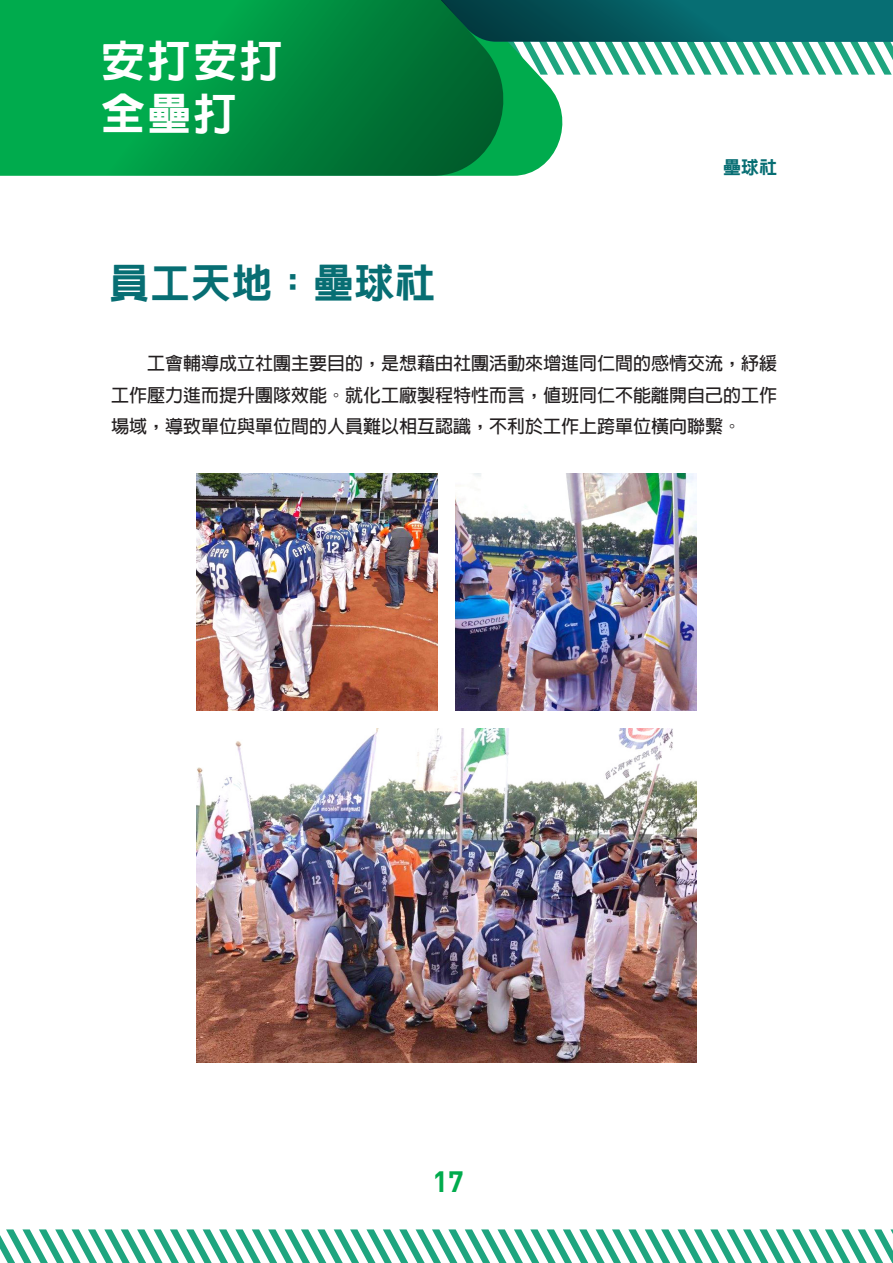
<style>
.page{position:relative;width:893px;height:1263px;background:#fff}
.page>*{position:absolute;margin:0;border:0;box-sizing:border-box;transform-origin:0 0}
.t1{font:800 43.8px/52.7px "AR Hei B5";letter-spacing:.05em;color:#fff}
.t2{font:800 40.35px "AR Hei B5";letter-spacing:.015em;color:#076e73}
.t3{font:28.8px "DIN Bold";color:#00ab4d}
.t4{font:700 18px/31.5px "AR Hei B5";color:#231f20;text-align:justify}
.t5{font:800 18px "AR Hei B5";color:#076e73}
</style>
<div class="page">
<svg style="left:0;top:1229px;width:893px;height:34px"></svg>
<svg style="left:503px;top:75px;width:60px;height:101px;fill:#00ab4d"></svg>
<svg style="left:503px;top:0;width:390px;height:75px"></svg>
<svg style="left:0;top:0;width:503px;height:176px;background:#008f41"></svg>
<img style="left:197px;top:729px;width:499px;height:333px">
<img style="left:197px;top:473px;width:241px;height:238px">
<img style="left:455px;top:473px;width:241px;height:238px">
<h1 class="t1" style="left:101px;top:35px;width:183px">安打安打全壘打</h1>
<h2 class="t2" style="left:109px;top:262px;width:328px">員工天地：壘球社</h2>
<p class="t5" style="left:723px;top:158px;width:56px">壘球社</p>
<p class="t4" style="left:111px;top:348px;width:667px;text-indent:36px">工會輔導成立社團主要目的，是想藉由社團活動來增進同仁間的感情交流，紓緩工作壓力進而提升團隊效能。就化工廠製程特性而言，值班同仁不能離開自己的工作場域，導致單位與單位間的人員難以相互認識，不利於工作上跨單位橫向聯繫。</p>
<h3 class="t3" style="left:432px;top:1162px;width:33px">17</h3>
</div>
